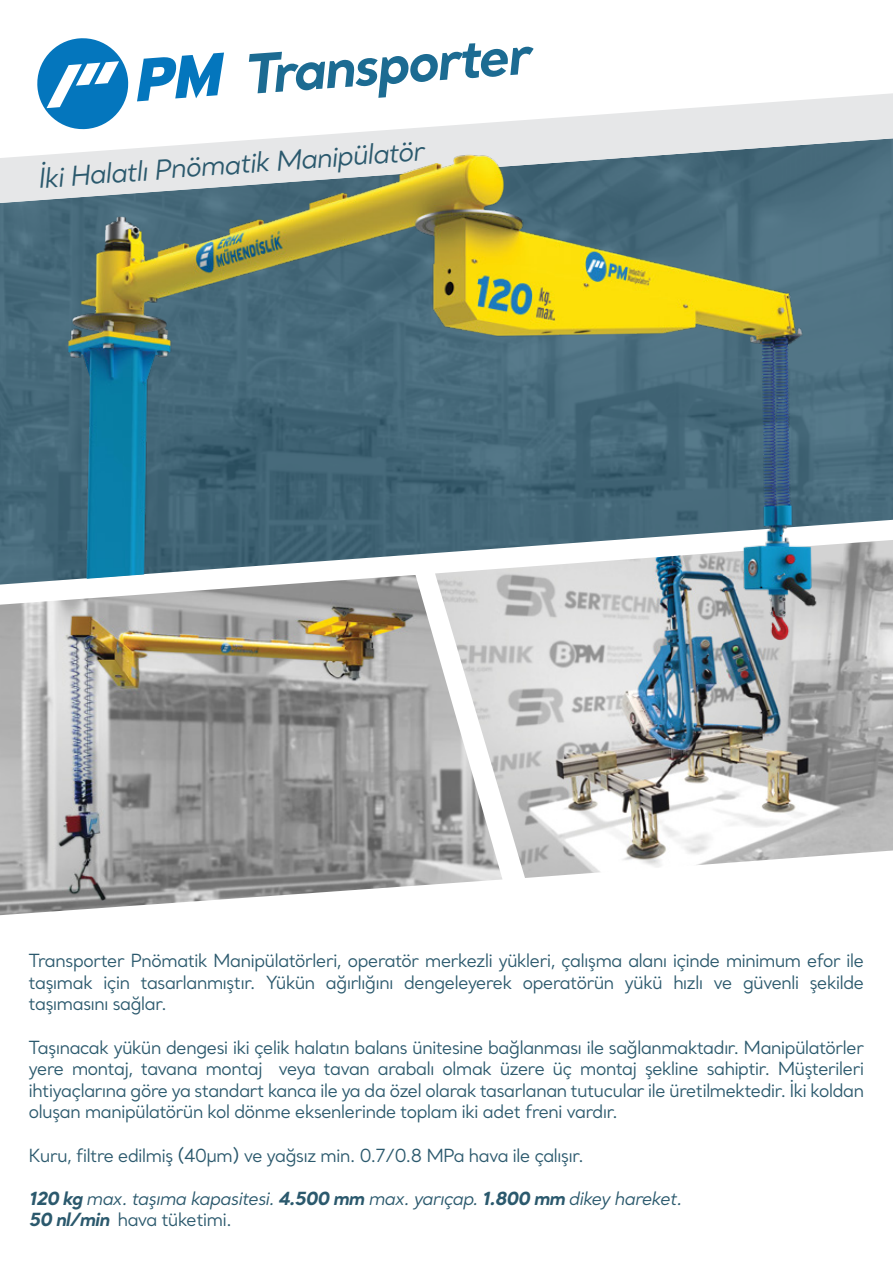
<style>
.page{position:relative;width:893px;height:1263px;background:#fff}
.page>*{position:absolute;margin:0;border:0;box-sizing:border-box;transform-origin:0 0}
.t1{font:italic 700 54px "Santral";color:#1c6b92}
.t2{font:italic 27px "Santral";color:#2b596d}
.t3{font:18px/21.6px "Santral";letter-spacing:-.05em;color:#2b596d;text-align:justify}
.t4{font:italic 18px/21.6px "Santral";letter-spacing:-.05em;color:#2b596d}
.s1{font-weight:700}
.s2{font-style:normal}
</style>
<div class="page">
<svg style="left:137px;top:93px;width:756px;height:17px"></svg>
<svg style="left:137px;top:53px;width:87px;height:48px"></svg>
<svg style="left:37px;top:38px;width:92px;height:72px"></svg>
<img style="left:0;top:776px;width:502px;height:139px">
<img style="left:435px;top:776px;width:458px;height:102px">
<img style="left:0;top:110px;width:893px;height:666px">
<h1 class="t1" style="left:241px;top:37px;width:289px;rotate:-4deg">Transporter</h1>
<h2 class="t2" style="left:36px;top:160px;width:390px;rotate:-4deg">İki Halatlı Pnömatik Manipülatör</h2>
<p class="t3" style="left:29px;top:949px;width:837px">Transporter Pnömatik Manipülatörleri, operatör merkezli yükleri, çalışma alanı içinde minimum efor ile taşımak için tasarlanmıştır. Yükün ağırlığını dengeleyerek operatörün yükü hızlı ve güvenli şekilde taşımasını sağlar.</p>
<p class="t3" style="left:29px;top:1036px;width:837px">Taşınacak yükün dengesi iki çelik halatın balans ünitesine bağlanması ile sağlanmaktadır. Manipülatörler yere montaj, tavana montaj veya tavan arabalı olmak üzere üç montaj şekline sahiptir. Müşterileri ihtiyaçlarına göre ya standart kanca ile ya da özel olarak tasarlanan tutucular ile üretilmektedir. İki koldan oluşan manipülatörün kol dönme eksenlerinde toplam iki adet freni vardır.</p>
<p class="t3" style="left:29px;top:1144px;width:557px">Kuru, filtre edilmiş (40μm) ve yağsız min. 0.7/0.8 MPa hava ile çalışır.</p>
<p class="t4" style="left:29px;top:1187px;width:655px"><span class="s1">120 kg</span> max. taşıma kapasitesi. <span class="s1">4.500 mm</span> max. yarıçap. <span class="s1">1.800 mm</span> dikey hareket.<br><span class="s1">50 nl/min</span> <span class="s2">hava tüketimi.</span></p>
</div>
